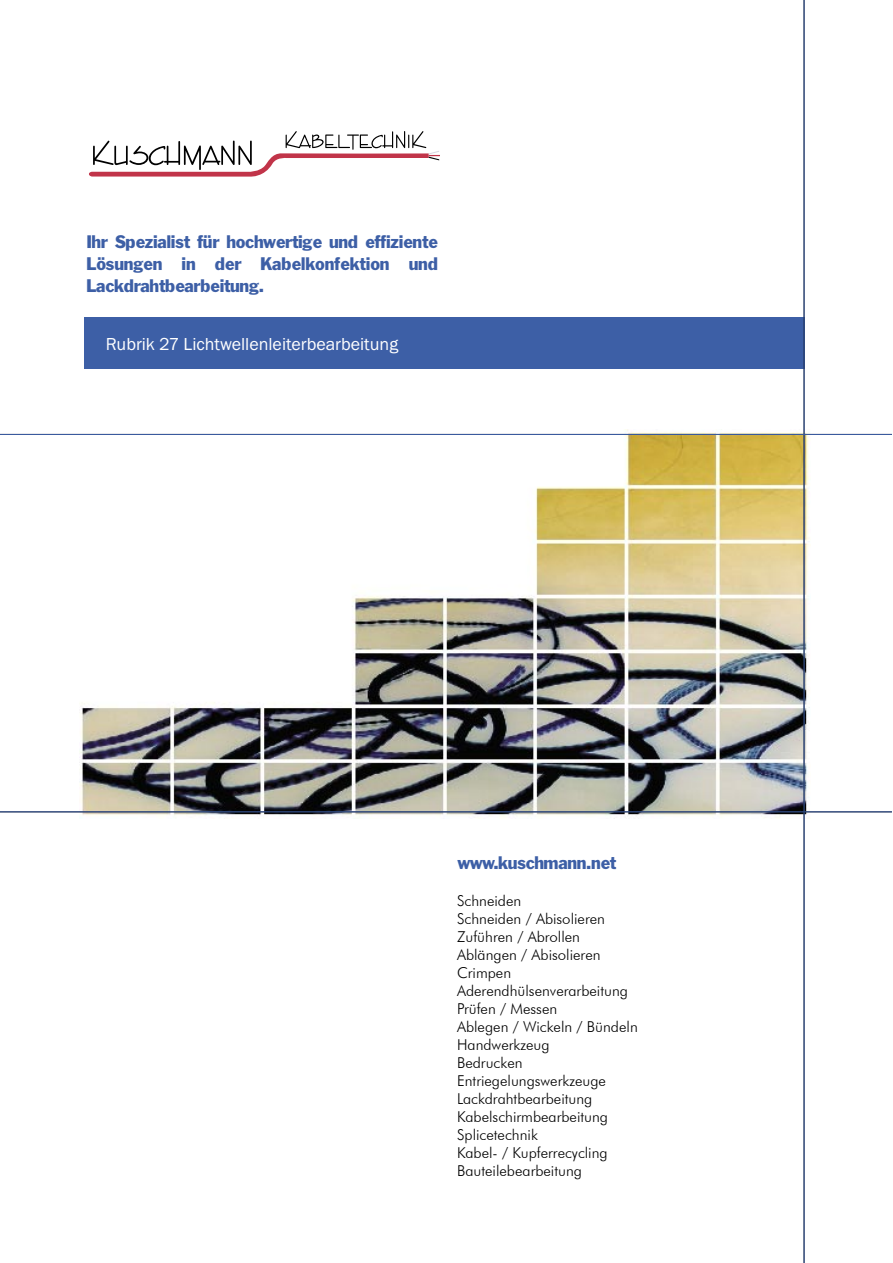
<style>
.page{position:relative;width:893px;height:1263px;background:#fff}
.page>*{position:absolute;margin:0;border:0;box-sizing:border-box;transform-origin:0 0}
.t1{font:700 18px/21.6px "Franklin Headline";color:#3d5fa6;text-align:justify}
.t2{font:18px "Franklin Gothic";color:#fff}
.t3{font:300 15px "Futura BT";color:#000}
</style>
<div class="page">
<img style="left:80px;top:429px;width:730px;height:389px">
<svg style="left:89px;top:131px;width:351px;height:46px"></svg>
<div style="left:85px;top:318px;width:720px;height:51px;background:#3d5fa6"></div>
<hr style="left:804px;top:0;width:1px;height:1263px;background:#3d5fa6">
<hr style="left:0;top:811px;width:892px;height:1px;background:#3d5fa6">
<hr style="left:0;top:434px;width:892px;height:1px;background:#3d5fa6">
<p class="t1" style="left:87px;top:231px;width:353px">Ihr Spezialist für hochwertige und effiziente Lösungen in der Kabelkonfektion und Lackdrahtbearbeitung.</p>
<p class="t2" style="left:106px;top:334px;width:294px">Rubrik 27 Lichtwellenleiterbearbeitung</p>
<p class="t1" style="left:458px;top:852px;width:160px">www.kuschmann.net</p>
<p class="t3" style="left:457px;top:892px;width:66px">Schneiden</p>
<p class="t3" style="left:457px;top:910px;width:149px">Schneiden / Abisolieren</p>
<p class="t3" style="left:457px;top:928px;width:124px">Zuführen / Abrollen</p>
<p class="t3" style="left:457px;top:946px;width:145px">Ablängen / Abisolieren</p>
<p class="t3" style="left:457px;top:964px;width:56px">Crimpen</p>
<p class="t3" style="left:457px;top:982px;width:172px">Aderendhülsenverarbeitung</p>
<p class="t3" style="left:457px;top:1000px;width:102px">Prüfen / Messen</p>
<p class="t3" style="left:457px;top:1018px;width:182px">Ablegen / Wickeln / Bündeln</p>
<p class="t3" style="left:457px;top:1036px;width:94px">Handwerkzeug</p>
<p class="t3" style="left:457px;top:1054px;width:67px">Bedrucken</p>
<p class="t3" style="left:457px;top:1072px;width:150px">Entriegelungswerkzeuge</p>
<p class="t3" style="left:457px;top:1090px;width:137px">Lackdrahtbearbeitung</p>
<p class="t3" style="left:457px;top:1108px;width:152px">Kabelschirmbearbeitung</p>
<p class="t3" style="left:457px;top:1126px;width:82px">Splicetechnik</p>
<p class="t3" style="left:457px;top:1144px;width:152px">Kabel- / Kupferrecycling</p>
<p class="t3" style="left:457px;top:1162px;width:126px">Bauteilebearbeitung</p>
</div>
